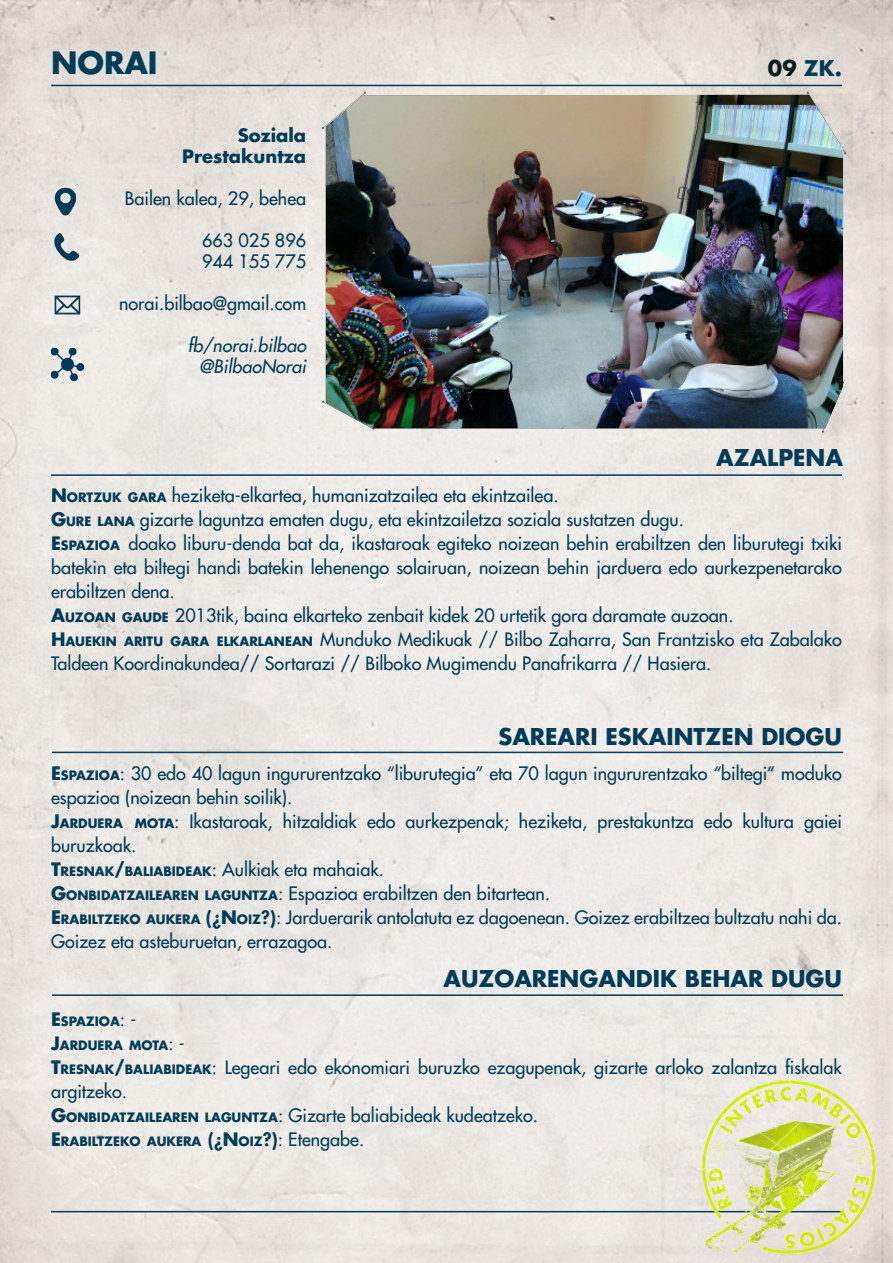
<style>
.page{position:relative;width:893px;height:1263px;background:#fff}
.page>*{position:absolute;margin:0;border:0;box-sizing:border-box;transform-origin:0 0}
.t1{font:700 30px "Futura LT";color:#003b57}
.t2{font:700 22.5px "Futura LT";color:#003b57}
.t3{font:700 21px "Futura LT";color:#003b57}
.t4{font:18px/24px "Futura LT";color:#003b57}
.t5{font:italic 18px "Futura LT";color:#003b57}
.t6{font:700 18px "Futura LT";color:#003b57}
.t7{font:700 12.6px "Futura LT";color:#003b57}
.s1{color:#071c1f}
.s2{font-weight:700}
.s3{font-weight:700;font-size:12.6px}
.s4{font-weight:800}
.s5{font-size:18px}
.s6{font-weight:400;font-size:18px}
.s7{font-weight:800;font-size:18px}
</style>
<div class="page">
<img style="left:0;top:0;width:893px;height:1263px">
<img style="left:326px;top:95px;width:517px;height:333px">
<hr style="left:51px;top:85px;width:791px;height:1px;background:#003b57">
<hr style="left:51px;top:474px;width:791px;height:2px;background:#003b57">
<hr style="left:52px;top:752px;width:791px;height:1px;background:#003b57">
<hr style="left:52px;top:994px;width:791px;height:2px;background:#003b57">
<hr style="left:51px;top:1211px;width:791px;height:1px;background:#003d58">
<img style="left:49px;top:185px;width:35px;height:36px">
<img style="left:51px;top:294px;width:32px;height:22px">
<img style="left:50px;top:346px;width:35px;height:35px">
<img style="left:52px;top:233px;width:27px;height:27px">
<img style="left:691px;top:1073px;width:192px;height:189px">
<p class="t1" style="left:51px;top:43px;width:108px">NORAI</p>
<p class="t6" style="left:238px;top:123px;width:70px">Soziala</p>
<p class="t6" style="left:182px;top:144px;width:125px">Prestakuntza</p>
<p class="t4" style="left:125px;top:186px;width:183px">Bailen kalea, 29, behea</p>
<p class="t4" style="left:202px;top:228px;width:106px">663 025 896</p>
<p class="t4" style="left:202px;top:249px;width:106px">944 155 775</p>
<p class="t4" style="left:119px;top:291px;width:188px">norai.bilbao@gmail.com</p>
<p class="t5" style="left:188px;top:334px;width:120px">fb/norai.bilbao</p>
<p class="t5" style="left:199px;top:355px;width:109px">@BilbaoNorai</p>
<p class="t3" style="left:768px;top:54px;width:75px"><span class="s1">09</span> ZK.</p>
<p class="t2" style="left:716px;top:442px;width:128px">AZALPENA</p>
<p class="t4" style="left:51px;top:483px;width:509px"><span class="s2">N</span> <span class="s3">ORTZUK GARA</span> heziketa-elkartea, humanizatzailea eta ekintzailea.</p>
<p class="t4" style="left:51px;top:507px;width:634px"><span class="s2">G</span><span class="s3">URE LANA</span> gizarte laguntza ematen dugu, eta ekintzailetza soziala sustatzen dugu.</p>
<p class="t4" style="left:51px;top:531px;width:792px;text-align:justify"><span class="s2">E</span><span class="s3">SPAZIOA</span> doako liburu-denda bat da, ikastaroak egiteko noizean behin erabiltzen den liburutegi txiki batekin eta biltegi handi batekin lehenengo solairuan, noizean behin jarduera edo aurkezpenetarako erabiltzen dena.</p>
<p class="t4" style="left:51px;top:603px;width:684px"><span class="s2">A</span><span class="s3">UZOAN GAUDE</span> 2013tik, baina elkarteko zenbait kidek 20 urtetik gora daramate auzoan.</p>
<p class="t4" style="left:51px;top:627px;width:792px"><span class="s2">H</span><span class="s3">AUEKIN ARITU GARA ELKARLANEAN</span> Munduko Medikuak // Bilbo Zaharra, San Frantzisko eta Zabalako<br>Taldeen Koordinakundea// Sortarazi // Bilboko Mugimendu Panafrikarra // Hasiera.</p>
<p class="t2" style="left:498px;top:722px;width:345px">SAREARI ESKAINTZEN DIOGU</p>
<p class="t4" style="left:51px;top:761px;width:792px"><span class="s2">E</span><span class="s3">SPAZIOA</span>: 30 edo 40 lagun ingururentzako “liburutegia” eta 70 lagun ingururentzako “biltegi” moduko espazioa (noizean behin soilik).</p>
<p class="t4" style="left:51px;top:809px;width:792px"><span class="s2">J</span><span class="s3">ARDUERA MOTA</span>: Ikastaroak, hitzaldiak edo aurkezpenak; heziketa, prestakuntza edo kultura gaiei buruzkoak.</p>
<p class="t4" style="left:51px;top:857px;width:335px"><span class="s2">T</span><span class="s3">RESNAK</span><span class="s2">/</span><span class="s3">BALIABIDEAK</span>: Aulkiak eta mahaiak.</p>
<p class="t4" style="left:51px;top:881px;width:501px"><span class="s2">G</span><span class="s3">ONBIDATZAILEAREN LAGUNTZA</span>: Espazioa erabiltzen den bitartean.</p>
<p class="t4" style="left:51px;top:905px;width:792px"><span class="s2">E</span><span class="s3">RABILTZEKO AUKERA</span> <span class="s2">(</span><span class="s4">¿</span><span class="s2">N</span> <span class="s3">OIZ</span><span class="s4">?</span><span class="s2">)</span>: Jarduerarik antolatuta ez dagoenean. Goizez erabiltzea bultzatu nahi da.<br>Goizez eta asteburuetan, errazagoa.</p>
<p class="t2" style="left:443px;top:963px;width:400px">AUZOARENGANDIK BEHAR DUGU</p>
<p class="t7" style="left:51px;top:1013px;width:87px"><span class="s5">E</span>SPAZIOA<span class="s6">: -</span></p>
<p class="t7" style="left:51px;top:1037px;width:135px"><span class="s5">J</span>ARDUERA MOTA<span class="s6">: -</span></p>
<p class="t4" style="left:51px;top:1055px;width:792px"><span class="s2">T</span><span class="s3">RESNAK</span><span class="s2">/</span><span class="s3">BALIABIDEAK</span>: Legeari edo ekonomiari buruzko ezagupenak, gizarte arloko zalantza fiskalak argitzeko.</p>
<p class="t4" style="left:51px;top:1103px;width:488px"><span class="s2">G</span><span class="s3">ONBIDATZAILEAREN LAGUNTZA</span>: Gizarte baliabideak kudeatzeko.</p>
<p class="t7" style="left:51px;top:1133px;width:315px"><span class="s5">E</span>RABILTZEKO AUKERA <span class="s5">(</span><span class="s7">¿</span><span class="s5">N</span> OIZ<span class="s7">?</span><span class="s5">)</span><span class="s6">: Etengabe.</span></p>
</div>
